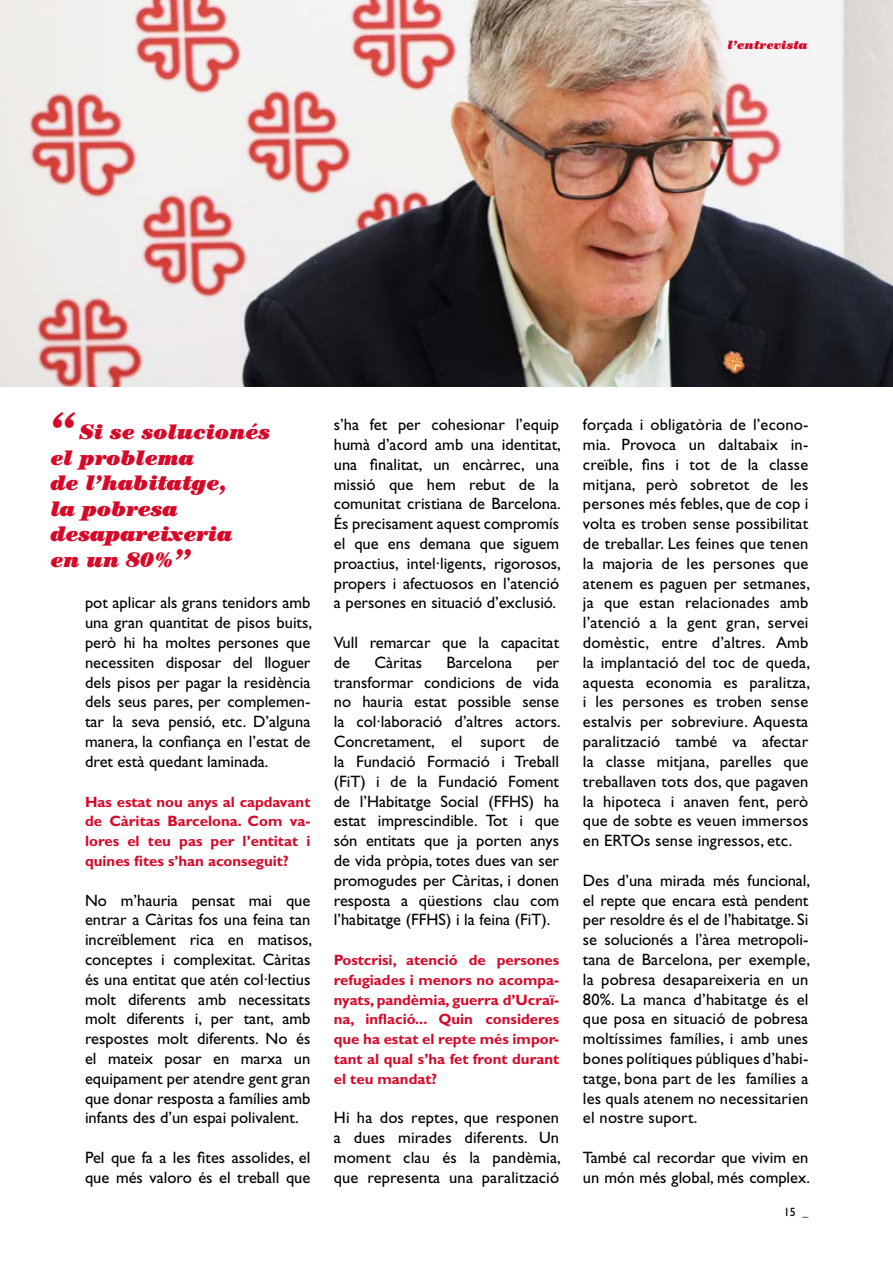
<style>
.page{position:relative;width:893px;height:1263px;background:#fff}
.page>*{position:absolute;margin:0;border:0;box-sizing:border-box;transform-origin:0 0}
.t1{font:italic 900 21px/25.5px "Century Std";color:#d70929}
.t2{font:16.5px/19.8px "Gill Sans Std";color:#000;text-align:justify}
.t3{font:700 15px/19.8px "Gill Sans Std";color:#d70929;text-align:justify}
.t4{font:italic 900 12px "Century Std";letter-spacing:.01em;color:#d70929}
.t5{font:12px "Gill Sans Std";color:#000}
.s1{font-size:37.5px}
.s2{font-size:25.5px}
</style>
<div class="page">
<img style="left:0;top:0;width:893px;height:386px">
<p class="t4" style="left:728px;top:38px;width:81px">l’entrevista</p>
<p class="t1" style="left:51px;top:419px;width:221px"><span class="s1">“</span> Si se solucionés el problema<br>de l’habitatge,<br>la pobresa desapareixeria<br>en un 80%<span class="s2">”</span></p>
<p class="t2" style="left:85px;top:593px;width:229px">pot aplicar als grans tenidors amb una gran quantitat de pisos buits, però hi ha moltes persones que necessiten disposar del lloguer dels pisos per pagar la residència dels seus pares, per complemen&shy;tar la seva pensió, etc. D’alguna manera, la confiança en l’estat de dret està quedant laminada.</p>
<p class="t3" style="left:85px;top:791px;width:227px">Has estat nou anys al capdavant de Càritas Barcelona. Com va&shy;lores el teu pas per l’entitat i quines fites s’han aconseguit?</p>
<p class="t2" style="left:85px;top:890px;width:229px">No m’hauria pensat mai que entrar a Càritas fos una feina tan increïblement rica en matisos, conceptes i complexitat. Càritas és una entitat que atén col·lectius molt diferents amb necessitats molt diferents i, per tant, amb respostes molt diferents. No és el mateix posar en marxa un equipament per atendre gent gran que donar resposta a famílies amb infants des d’un espai polivalent.</p>
<p class="t2" style="left:85px;top:1147px;width:227px">Pel que fa a les fites assolides, el que més valoro és el treball que</p>
<p class="t2" style="left:334px;top:415px;width:229px">s’ha fet per cohesionar l’equip humà d’acord amb una identitat, una finalitat, un encàrrec, una missió que hem rebut de la comunitat cristiana de Barcelona.<br>És precisament aquest compromís el que ens demana que siguem proactius, intel·ligents, rigorosos, propers i afectuosos en l’atenció a persones en situació d’exclusió.</p>
<p class="t2" style="left:334px;top:633px;width:227px">Vull remarcar que la capacitat de</p>
<p class="t2" style="left:374px;top:652px;width:49px">Càritas</p>
<p class="t2" style="left:447px;top:652px;width:67px">Barcelona</p>
<p class="t2" style="left:334px;top:652px;width:228px;text-indent:203px">per transformar condicions de vida no hauria estat possible sense la col·laboració d’altres actors.<br>Concretament, el suport de la Fundació Formació i Treball (FiT) i de la Fundació Foment de l’Habitatge Social (FFHS) ha estat imprescindible. Tot i que són entitats que ja porten anys de vida pròpia, totes dues van ser promogudes per Càritas, i donen resposta a qüestions clau com l’habitatge (FFHS) i la feina (FiT).</p>
<p class="t3" style="left:334px;top:950px;width:227px">Postcrisi, atenció de persones refugiades i menors no acompa&shy;nyats, pandèmia, guerra d’Ucraï&shy;na, inflació... Quin consideres que ha estat el repte més impor&shy;tant al qual s’ha fet front durant el teu mandat?</p>
<p class="t2" style="left:334px;top:1108px;width:229px">Hi ha dos reptes, que responen a dues mirades diferents. Un moment clau és la pandèmia, que representa una paralització</p>
<p class="t2" style="left:583px;top:415px;width:229px">forçada i obligatòria de l’econo&shy;mia. Provoca un daltabaix in&shy;creïble, fins i tot de la classe mitjana, però sobretot de les persones més febles, que de cop i volta es troben sense possibilitat de treballar. Les feines que tenen la majoria de les persones que atenem es paguen per setmanes, ja que estan relacionades amb l’atenció a la gent gran, servei domèstic, entre d’altres. Amb la implantació del toc de queda, aquesta economia es paralitza, i les persones es troben sense estalvis per sobreviure. Aquesta paralització també va afectar la classe mitjana, parelles que treballaven tots dos, que pagaven la hipoteca i anaven fent, però que de sobte es veuen immersos en ERTOs sense ingressos, etc.</p>
<p class="t2" style="left:583px;top:870px;width:229px">Des d’una mirada més funcional, el repte que encara està pendent per resoldre és el de l’habitatge. Si se solucionés a l’àrea metropoli&shy;tana de Barcelona, per exemple, la pobresa desapareixeria en un 80%. La manca d’habitatge és el que posa en situació de pobresa moltíssimes famílies, i amb unes bones polítiques públiques d’habi&shy;tatge, bona part de les famílies a les quals atenem no necessitarien el nostre suport.</p>
<p class="t2" style="left:583px;top:1147px;width:229px">També cal recordar que vivim en un món més global, més complex.</p>
<p class="t5" style="left:784px;top:1205px;width:26px">15 _</p>
</div>
